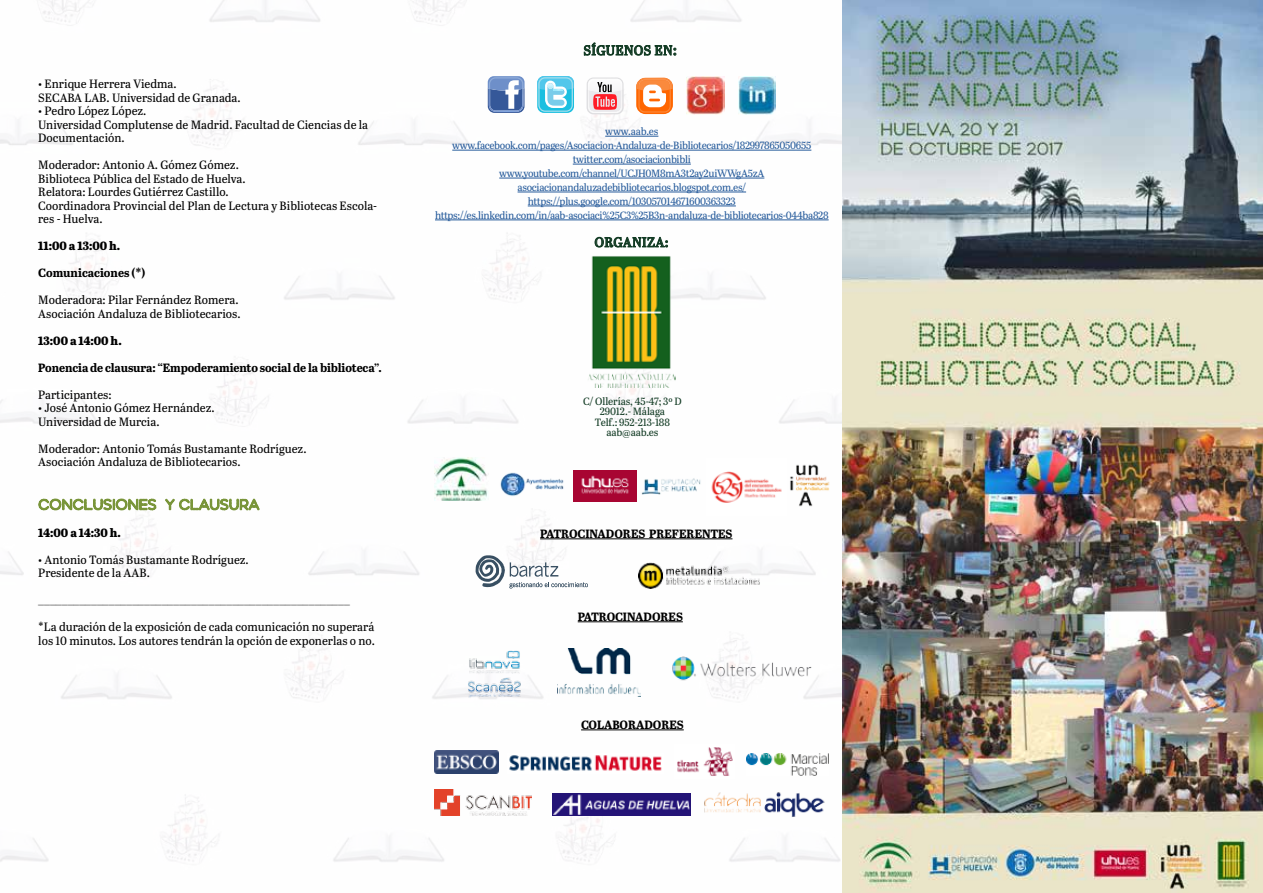
<style>
.page{position:relative;width:1263px;height:893px;background:#fff}
.page>*{position:absolute;margin:0;border:0;box-sizing:border-box;transform-origin:0 0}
.t1{font:13.5px "Abril Titling";letter-spacing:.03em;color:#113a23}
.t2{font:12px/13.5px "Abril Titling";color:#000}
.t3{font:700 12px "Abril Titling";letter-spacing:-.01em;color:#000}
.t4{font:12px "Abril Titling Eb";color:#000}
.t5{font:10.5px/14px "Abril Titling";letter-spacing:-.03em;color:#265b9b;text-align:center}
.t6{font:10.5px/10.5px "Abril Titling";letter-spacing:-.01em;color:#113a23;text-align:center}
.s1{font-size:15px}
</style>
<div class="page">
<img style="left:0;top:0;width:1263px;height:893px">
<svg style="left:38px;top:498px;width:119px;height:13px"></svg>
<svg style="left:164px;top:498px;width:96px;height:13px"></svg>
<img style="left:587px;top:255px;width:88px;height:133px">
<svg style="left:594px;top:235px;width:74px;height:13px"></svg>
<svg style="left:583px;top:42px;width:93px;height:14px"></svg>
<hr style="left:605px;top:136px;width:53px;height:1px;background:#265b9b">
<hr style="left:452px;top:150px;width:359px;height:1px;background:#265b9b">
<hr style="left:573px;top:164px;width:118px;height:1px;background:#265b9b">
<hr style="left:499px;top:178px;width:265px;height:1px;background:#265b9b">
<hr style="left:518px;top:192px;width:228px;height:1px;background:#265b9b">
<hr style="left:528px;top:206px;width:208px;height:1px;background:#265b9b">
<hr style="left:435px;top:220px;width:394px;height:1px;background:#265b9b">
<svg style="left:587px;top:78px;width:36px;height:36px"></svg>
<svg style="left:537px;top:76px;width:37px;height:37px"></svg>
<svg style="left:537px;top:76px;width:37px;height:36px"></svg>
<svg style="left:488px;top:76px;width:36px;height:37px"></svg>
<svg style="left:636px;top:78px;width:37px;height:36px"></svg>
<svg style="left:636px;top:78px;width:37px;height:35px"></svg>
<img style="left:435px;top:457px;width:53px;height:44px">
<img style="left:632px;top:466px;width:75px;height:37px">
<img style="left:490px;top:463px;width:84px;height:42px">
<img style="left:573px;top:470px;width:63px;height:32px">
<img style="left:776px;top:458px;width:66px;height:54px">
<img style="left:738px;top:77px;width:38px;height:37px">
<img style="left:687px;top:77px;width:37px;height:37px">
<img style="left:707px;top:459px;width:79px;height:56px">
<hr style="left:540px;top:539px;width:192px;height:1px;background:#000">
<hr style="left:578px;top:621px;width:105px;height:1px;background:#000">
<hr style="left:581px;top:730px;width:103px;height:1px;background:#000">
<img style="left:434px;top:751px;width:64px;height:22px">
<img style="left:508px;top:753px;width:156px;height:20px">
<img style="left:674px;top:744px;width:61px;height:35px">
<img style="left:552px;top:793px;width:138px;height:23px">
<img style="left:746px;top:753px;width:82px;height:23px">
<img style="left:557px;top:649px;width:83px;height:47px">
<img style="left:671px;top:656px;width:140px;height:33px">
<img style="left:639px;top:563px;width:121px;height:25px">
<svg style="left:475px;top:555px;width:113px;height:33px"></svg>
<img style="left:466px;top:650px;width:56px;height:49px">
<img style="left:435px;top:790px;width:97px;height:26px">
<img style="left:701px;top:789px;width:128px;height:31px">
<p class="t2" style="left:38px;top:76px;width:204px">• Enrique Herrera Viedma.<br>SECABA LAB. Universidad de Granada.</p>
<p class="t2" style="left:38px;top:103px;width:331px">• Pedro López López.<br>Universidad Complutense de Madrid. Facultad de Ciencias de la<br>Documentación.</p>
<p class="t2" style="left:38px;top:157px;width:340px">Moderador: Antonio A. Gómez Gómez.<br>Biblioteca Pública del Estado de Huelva.<br>Relatora: Lourdes Gutiérrez Castillo.<br>Coordinadora Provincial del Plan de Lectura y Bibliotecas Escola&shy;res - Huelva.</p>
<p class="t4" style="left:38px;top:237px;width:83px">11:00 a 13:00 h.</p>
<p class="t3" style="left:38px;top:264px;width:109px">Comunicaciones (*)</p>
<p class="t2" style="left:38px;top:292px;width:204px">Moderadora: Pilar Fernández Romera.<br>Asociación Andaluza de Bibliotecarios.</p>
<p class="t4" style="left:38px;top:331px;width:85px">13:00 a 14:00 h.</p>
<p class="t3" style="left:38px;top:358px;width:345px">Ponencia de clausura: “Empoderamiento social de la biblioteca”.</p>
<p class="t2" style="left:38px;top:387px;width:75px">Participantes:</p>
<p class="t2" style="left:38px;top:400px;width:178px">• José Antonio Gómez Hernández.<br>Universidad de Murcia.</p>
<p class="t2" style="left:38px;top:441px;width:270px">Moderador: Antonio Tomás Bustamante Rodríguez.<br>Asociación Andaluza de Bibliotecarios.</p>
<p class="t4" style="left:38px;top:523px;width:84px">14:00 a 14:30 h.</p>
<p class="t2" style="left:38px;top:552px;width:212px">• Antonio Tomás Bustamante Rodríguez.<br>Presidente de la AAB.</p>
<p class="t2" style="left:38px;top:592px;width:313px">_____________________________________________________</p>
<p class="t2" style="left:38px;top:619px;width:338px">*La duración de la exposición de cada comunicación no superará los 10 minutos. Los autores tendrán la opción de exponerlas o no.</p>
<p class="t1" style="left:583px;top:41px;width:95px">SÍGUENOS EN<span class="s1">:</span></p>
<p class="t5" style="left:435px;top:124px;width:395px">www.aab.es www.facebook.com/pages/Asociacion-Andaluza-de-Bibliotecarios/182997865050655 twitter.com/asociacionbibli<br>www.youtube.com/channel/UCJH0M8mA3t2ay2uiWWgA5zA asociacionandaluzadebibliotecarios.blogspot.com.es/ https://plus.google.com/103057014671600363323 https://es.linkedin.com/in/aab-asociaci%25C3%25B3n-andaluza-de-bibliotecarios-044ba828</p>
<p class="t1" style="left:595px;top:232px;width:75px">ORGANIZA:</p>
<p class="t6" style="left:583px;top:395px;width:100px">C/ Ollerías, 45-47; 3º D<br>29012.- Málaga<br>Telf.: 952-213-188 aab@aab.es</p>
<p class="t3" style="left:540px;top:525px;width:194px">PATROCINADORES PREFERENTES</p>
<p class="t3" style="left:578px;top:607px;width:107px">PATROCINADORES</p>
<p class="t3" style="left:581px;top:716px;width:104px">COLABORADORES</p>
</div>
